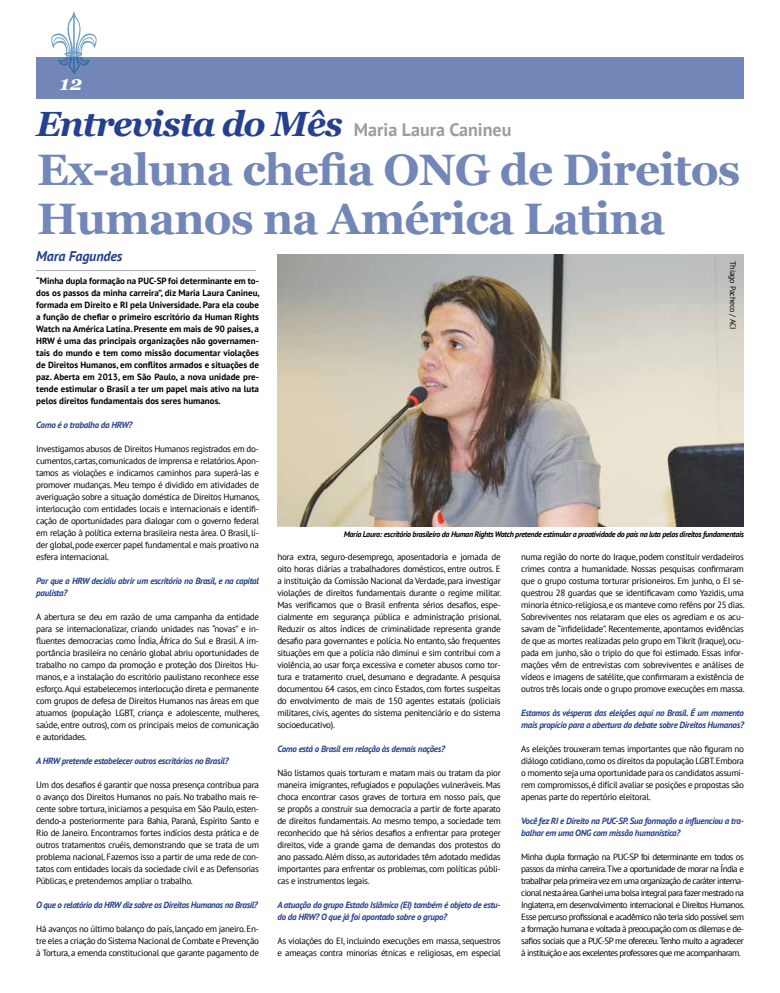
<style>
.page{position:relative;width:780px;height:993px;background:#fff}
.page>*{position:absolute;margin:0;border:0;box-sizing:border-box;transform-origin:0 0}
.t1{font:700 44px/49px "Georgia";letter-spacing:-.02em;color:#7286b8}
.t2{font:italic 700 20px "Georgia";color:#fff}
.t3{font:700 18px "PT Sans";color:#9b9da0}
.t4{font:italic 700 14px "PT Sans";letter-spacing:-.01em;color:#25408f}
.t5{font:9px/12px "PT Sans";letter-spacing:-.03em;color:#000;text-align:justify}
.t6{font:700 9px/12px "PT Sans";color:#000;text-align:justify}
.t7{font:italic 700 9px/12px "PT Sans";letter-spacing:-.03em;color:#25408f}
.t8{font:italic 700 8px "PT Sans";letter-spacing:-.04em;color:#000}
.t9{font:8px "PT Sans";letter-spacing:-.02em;color:#000}
.s1{font-family:"Georgia";font-style:italic;font-size:35px;color:#25408f}
</style>
<div class="page">
<img style="left:277px;top:254px;width:467px;height:272px">
<hr style="left:36px;top:270px;width:220px;height:1px;background:#a7a9ac">
<div style="left:36px;top:57px;width:708px;height:41px;background:#7286b8"></div>
<svg style="left:51px;top:11px;width:46px;height:63px"></svg>
<h2 class="t2" style="left:60px;top:70px;width:24px">12</h2>
<h3 class="t3" style="left:36px;top:118px;width:477px"><span class="s1">Entrevista do Mês</span> Maria Laura Canineu</h3>
<h1 class="t1" style="left:37px;top:146px;width:705px">Ex-aluna chefia ONG de Direitos<br>Humanos na América Latina</h1>
<h3 class="t4" style="left:36px;top:246px;width:88px">Mara Fagundes</h3>
<p class="t6" style="left:36px;top:274px;width:225px">“Minha dupla formação na PUC-SP foi determinante em to&shy;dos os passos da minha carreira”, diz Maria Laura Canineu, formada em Direito e RI pela Universidade. Para ela coube a função de chefiar o primeiro escritório da Human Rights Watch na América Latina. Presente em mais de 90 países, a HRW é uma das principais organizações não governamen&shy;tais do mundo e tem como missão documentar violações de Direitos Humanos, em conflitos armados e situações de paz. Aberta em 2013, em São Paulo, a nova unidade pre&shy;tende estimular o Brasil a ter um papel mais ativo na luta pelos direitos fundamentais dos seres humanos.</p>
<p class="t7" style="left:36px;top:418px;width:98px">Como é o trabalho da HRW?</p>
<p class="t5" style="left:36px;top:442px;width:225px">Investigamos abusos de Direitos Humanos registrados em do&shy;cumentos, cartas, comunicados de imprensa e relatórios. Apon&shy;tamos as violações e indicamos caminhos para superá-las e promover mudanças. Meu tempo é dividido em atividades de averiguação sobre a situação doméstica de Direitos Humanos, interlocução com entidades locais e internacionais e identifi&shy;cação de oportunidades para dialogar com o governo federal em relação à política externa brasileira nesta área. O Brasil, lí&shy;der global, pode exercer papel fundamental e mais proativo na esfera internacional.</p>
<p class="t7" style="left:36px;top:574px;width:224px">Por que a HRW decidiu abrir um escritório no Brasil, e na capital paulista?</p>
<p class="t5" style="left:36px;top:610px;width:225px">A abertura se deu em razão de uma campanha da entidade para se internacionalizar, criando unidades nas “novas” e in&shy;fluentes democracias como Índia, África do Sul e Brasil. A im&shy;portância brasileira no cenário global abriu oportunidades de trabalho no campo da promoção e proteção dos Direitos Hu&shy;manos, e a instalação do escritório paulistano reconhece esse esforço. Aqui estabelecemos interlocução direta e permanente com grupos de defesa de Direitos Humanos nas áreas em que atuamos (população LGBT, criança e adolescente, mulheres, saúde, entre outros), com os principais meios de comunicação e autoridades.</p>
<p class="t7" style="left:36px;top:754px;width:194px">A HRW pretende estabelecer outros escritórios no Brasil?</p>
<p class="t5" style="left:36px;top:778px;width:224px">Um dos desafios é garantir que nossa presença contribua para o avanço dos Direitos Humanos no país. No trabalho mais re&shy;cente sobre tortura, iniciamos a pesquisa em São Paulo, esten&shy;dendo-a posteriormente para Bahia, Paraná, Espírito Santo e Rio de Janeiro. Encontramos fortes indícios desta prática e de outros tratamentos cruéis, demonstrando que se trata de um problema nacional. Fazemos isso a partir de uma rede de con&shy;tatos com entidades locais da sociedade civil e as Defensorias Públicas, e pretendemos ampliar o trabalho.</p>
<p class="t7" style="left:36px;top:898px;width:223px">O que o relatório da HRW diz sobre os Direitos Humanos no Brasil?</p>
<p class="t5" style="left:36px;top:922px;width:224px">Há avanços no último balanço do país, lançado em janeiro. En&shy;tre eles a criação do Sistema Nacional de Combate e Prevenção à Tortura, a emenda constitucional que garante pagamento de</p>
<p class="t9" style="left:738px;top:261px;width:70px;rotate:90deg">Thiago Pacheco / ACI</p>
<p class="t8" style="left:344px;top:528px;width:402px">Maria Laura: escritório brasileiro da Human Rights Watch pretende estimular a proatividade do país na luta pelos direitos fundamentais</p>
<p class="t5" style="left:277px;top:550px;width:225px">hora extra, seguro-desemprego, aposentadoria e jornada de oito horas diárias a trabalhadores domésticos, entre outros. E a instituição da Comissão Nacional da Verdade, para investigar violações de direitos fundamentais durante o regime militar.<br>Mas verificamos que o Brasil enfrenta sérios desafios, espe&shy;cialmente em segurança pública e administração prisional.<br>Reduzir os altos índices de criminalidade representa grande desafio para governantes e polícia. No entanto, são frequentes situações em que a polícia não diminui e sim contribui com a violência, ao usar força excessiva e cometer abusos como tor&shy;tura e tratamento cruel, desumano e degradante. A pesquisa documentou 64 casos, em cinco Estados, com fortes suspeitas do envolvimento de mais de 150 agentes estatais (policiais militares, civis, agentes do sistema penitenciário e do sistema socioeducativo).</p>
<p class="t7" style="left:277px;top:742px;width:169px">Como está o Brasil em relação às demais nações?</p>
<p class="t5" style="left:277px;top:766px;width:225px">Não listamos quais torturam e matam mais ou tratam da pior maneira imigrantes, refugiados e populações vulneráveis. Mas choca encontrar casos graves de tortura em nosso país, que se propôs a construir sua democracia a partir de forte aparato de direitos fundamentais. Ao mesmo tempo, a sociedade tem reconhecido que há sérios desafios a enfrentar para proteger direitos, vide a grande gama de demandas dos protestos do ano passado. Além disso, as autoridades têm adotado medidas importantes para enfrentar os problemas, com políticas públi&shy;cas e instrumentos legais.</p>
<p class="t7" style="left:277px;top:898px;width:225px">A atuação do grupo Estado Islâmico (EI) também é objeto de estu&shy;do da HRW? O que já foi apontado sobre o grupo?</p>
<p class="t5" style="left:277px;top:934px;width:225px">As violações do EI, incluindo execuções em massa, sequestros e ameaças contra minorias étnicas e religiosas, em especial</p>
<p class="t5" style="left:521px;top:550px;width:225px">numa região do norte do Iraque, podem constituir verdadeiros crimes contra a humanidade. Nossas pesquisas confirmaram que o grupo costuma torturar prisioneiros. Em junho, o EI se&shy;questrou 28 guardas que se identificavam como Yazidis, uma minoria étnico-religiosa, e os manteve como reféns por 25 dias.<br>Sobreviventes nos relataram que eles os agrediam e os acu&shy;savam de “infidelidade”. Recentemente, apontamos evidências de que as mortes realizadas pelo grupo em Tikrit (Iraque), ocu&shy;pada em junho, são o triplo do que foi estimado. Essas infor&shy;mações vêm de entrevistas com sobreviventes e análises de vídeos e imagens de satélite, que confirmaram a existência de outros três locais onde o grupo promove execuções em massa.</p>
<p class="t7" style="left:521px;top:706px;width:224px">Estamos às vésperas das eleições aqui no Brasil. É um momento mais propício para a abertura do debate sobre Direitos Humanos?</p>
<p class="t5" style="left:521px;top:742px;width:224px">As eleições trouxeram temas importantes que não figuram no diálogo cotidiano, como os direitos da população LGBT. Embora o momento seja uma oportunidade para os candidatos assumi&shy;rem compromissos, é difícil avaliar se posições e propostas são apenas parte do repertório eleitoral.</p>
<p class="t7" style="left:521px;top:814px;width:224px">Você fez RI e Direito na PUC-SP. Sua formação a influenciou a tra&shy;balhar em uma ONG com missão humanística?</p>
<p class="t5" style="left:521px;top:850px;width:225px">Minha dupla formação na PUC-SP foi determinante em todos os passos da minha carreira. Tive a oportunidade de morar na Índia e trabalhar pela primeira vez em uma organização de caráter interna&shy;cional nesta área.Ganhei uma bolsa integral para fazer mestrado na Inglaterra, em desenvolvimento internacional e Direitos Humanos.<br>Esse percurso profissional e acadêmico não teria sido possível sem a formação humana e voltada à preocupação com os dilemas e de&shy;safios sociais que a PUC-SP me ofereceu. Tenho muito a agradecer à instituição e aos excelentes professores que me acompanharam.</p>
</div>
